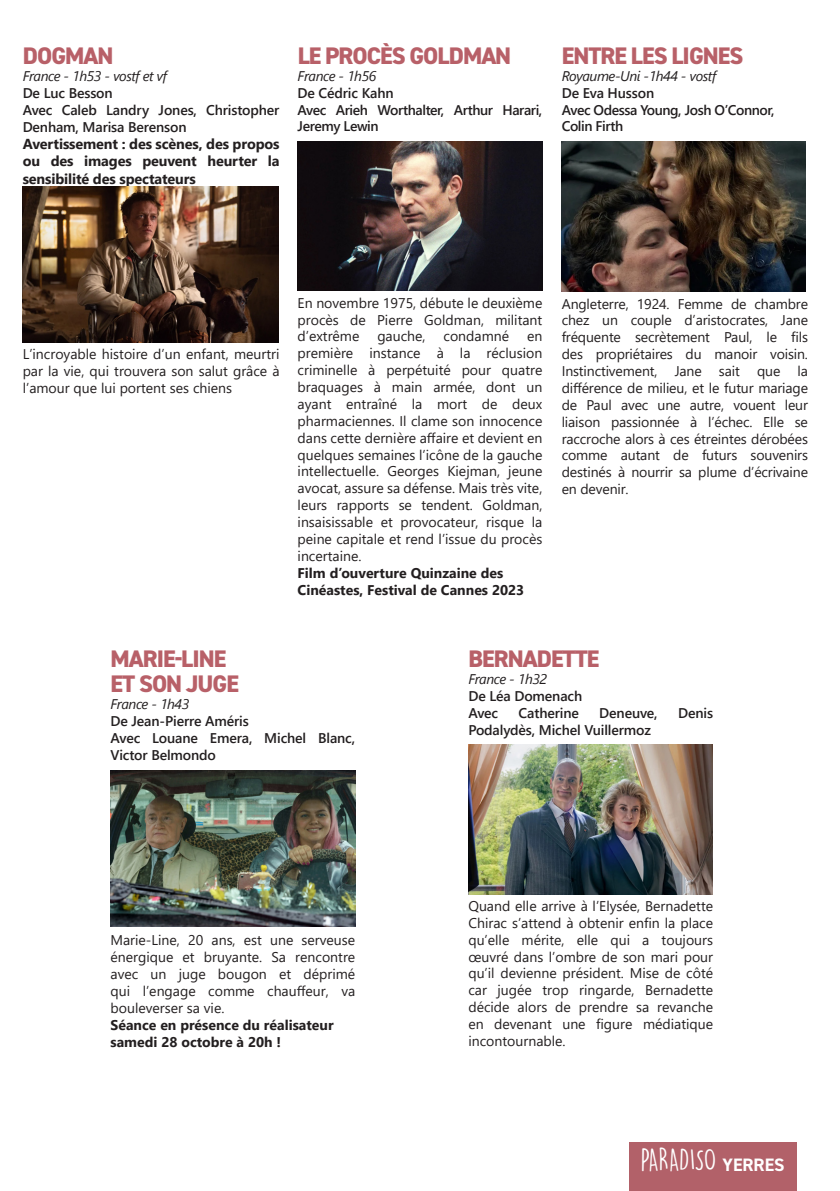
<style>
.page{position:relative;width:840px;height:1191px;background:#fff}
.page>*{position:absolute;margin:0;border:0;box-sizing:border-box;transform-origin:0 0}
.t1{font:28px "DK Lemon Yellow Sun";letter-spacing:-.025em;color:#fff}
.t2{font:800 24px/24.8px "DIN2014";letter-spacing:-.04em;color:#b86068}
.t3{font:700 14.4px/17.4px "Segoe UI";letter-spacing:-.01em;color:#231f20;text-align:justify}
.t4{font:14px/16.8px "Segoe UI";color:#231f20;text-align:justify}
.t5{font:600 14px/16.8px "Segoe UI";letter-spacing:-.01em;color:#231f20}
.t6{font:700 14px/16.8px "Segoe UI";color:#231f20}
.t7{font:600 14px/16.8px "Segoe UI";letter-spacing:-.03em;color:#231f20}
.t8{font:italic 14px "Segoe UI";letter-spacing:-.03em;color:#231f20}
.s1{font-family:"DIN2014";font-weight:700;font-size:18px}
</style>
<div class="page">
<div style="left:629px;top:1142px;width:167px;height:49px;background:#b26169"></div>
<img style="left:561px;top:141px;width:244px;height:151px">
<img style="left:23px;top:186px;width:255px;height:156px">
<img style="left:468px;top:745px;width:244px;height:149px">
<img style="left:111px;top:771px;width:244px;height:156px">
<img style="left:297px;top:141px;width:245px;height:150px">
<p class="t2" style="left:23px;top:44px;width:92px">DOGMAN</p>
<p class="t8" style="left:23px;top:63px;width:146px">France - 1h53 - vostf et vf</p>
<p class="t5" style="left:23px;top:83px;width:91px">De Luc Besson</p>
<p class="t5" style="left:23px;top:100px;width:258px">Avec Caleb Landry Jones, Christopher<br>Denham, Marisa Berenson</p>
<p class="t3" style="left:23px;top:134px;width:258px">Avertissement : des scènes, des propos ou des images peuvent heurter la sensibilité des spectateurs</p>
<p class="t2" style="left:297px;top:44px;width:215px">LE PROCÈS GOLDMAN</p>
<p class="t8" style="left:297px;top:63px;width:80px">France - 1h56</p>
<p class="t5" style="left:297px;top:83px;width:97px">De Cédric Kahn</p>
<p class="t7" style="left:297px;top:100px;width:246px">Avec Arieh Worthalter, Arthur Harari,<br>Jeremy Lewin</p>
<p class="t2" style="left:561px;top:44px;width:183px">ENTRE LES LIGNES</p>
<p class="t8" style="left:561px;top:63px;width:156px">Royaume-Uni -1h44 - vostf</p>
<p class="t5" style="left:561px;top:83px;width:94px">De Eva Husson</p>
<p class="t7" style="left:561px;top:100px;width:214px">Avec Odessa Young, Josh O’Connor,<br>Colin Firth</p>
<p class="t4" style="left:23px;top:345px;width:258px">L’incroyable histoire d’un enfant, meurtri par la vie, qui trouvera son salut grâce à l’amour que lui portent ses chiens</p>
<p class="t4" style="left:297px;top:293px;width:246px">En novembre 1975, débute le deuxième procès de Pierre Goldman, militant d’extrême</p>
<p class="t4" style="left:377px;top:327px;width:50px">gauche,</p>
<p class="t4" style="left:443px;top:327px;width:67px">condamné</p>
<p class="t4" style="left:297px;top:327px;width:246px;text-indent:229px">en première instance à la réclusion criminelle à perpétuité pour quatre braquages à main armée, dont un ayant entraîné la mort de deux pharmaciennes. Il clame son innocence dans cette dernière affaire et devient en quelques semaines l’icône de la gauche intellectuelle. Georges Kiejman, jeune avocat, assure sa défense. Mais très vite, leurs rapports se tendent. Goldman, insaisissable et provocateur, risque la peine capitale et rend l’issue du procès incertaine.</p>
<p class="t6" style="left:297px;top:563px;width:228px">Film d’ouverture Quinzaine des<br>Cinéastes, Festival de Cannes 2023</p>
<p class="t4" style="left:561px;top:294px;width:248px">Angleterre, 1924. Femme de chambre chez un couple d’aristocrates, Jane fréquente secrètement Paul, le fils des propriétaires du manoir voisin.<br>Instinctivement, Jane sait que la différence de milieu, et le futur mariage de Paul avec une autre, vouent leur liaison passionnée à l’échec. Elle se raccroche alors à ces étreintes dérobées comme autant de futurs souvenirs destinés à nourrir sa plume d’écrivaine en devenir.</p>
<p class="t2" style="left:110px;top:646px;width:130px">MARIE-LINE<br>ET SON JUGE</p>
<p class="t8" style="left:110px;top:690px;width:80px">France - 1h43</p>
<p class="t5" style="left:110px;top:711px;width:140px">De Jean-Pierre Améris</p>
<p class="t5" style="left:110px;top:728px;width:246px">Avec Louane Emera, Michel Blanc,<br>Victor Belmondo</p>
<p class="t4" style="left:110px;top:930px;width:246px">Marie-Line, 20 ans, est une serveuse énergique et bruyante. Sa rencontre avec un juge bougon et déprimé qui l’engage comme chauffeur, va bouleverser sa vie.</p>
<p class="t6" style="left:110px;top:1015px;width:224px">Séance en présence du réalisateur samedi 28 octobre à 20h !</p>
<p class="t2" style="left:468px;top:646px;width:132px">BERNADETTE</p>
<p class="t8" style="left:468px;top:666px;width:80px">France - 1h32</p>
<p class="t5" style="left:468px;top:686px;width:115px">De Léa Domenach</p>
<p class="t5" style="left:468px;top:703px;width:31px">Avec</p>
<p class="t5" style="left:518px;top:703px;width:62px">Catherine</p>
<p class="t5" style="left:599px;top:703px;width:60px">Deneuve,</p>
<p class="t5" style="left:677px;top:703px;width:36px">Denis</p>
<p class="t5" style="left:468px;top:720px;width:184px">Podalydès, Michel Vuillermoz</p>
<p class="t4" style="left:468px;top:896px;width:246px">Quand elle arrive à l’Elysée, Bernadette Chirac s’attend à obtenir enfin la place qu’elle mérite, elle qui a toujours œuvré dans l’ombre de son mari pour qu’il devienne président. Mise de côté car jugée trop ringarde, Bernadette décide alors de prendre sa revanche en devenant une figure médiatique incontournable.</p>
<h1 class="t1" style="left:640px;top:1142px;width:145px">PARADISO <span class="s1">YERRES</span></h1>
</div>
